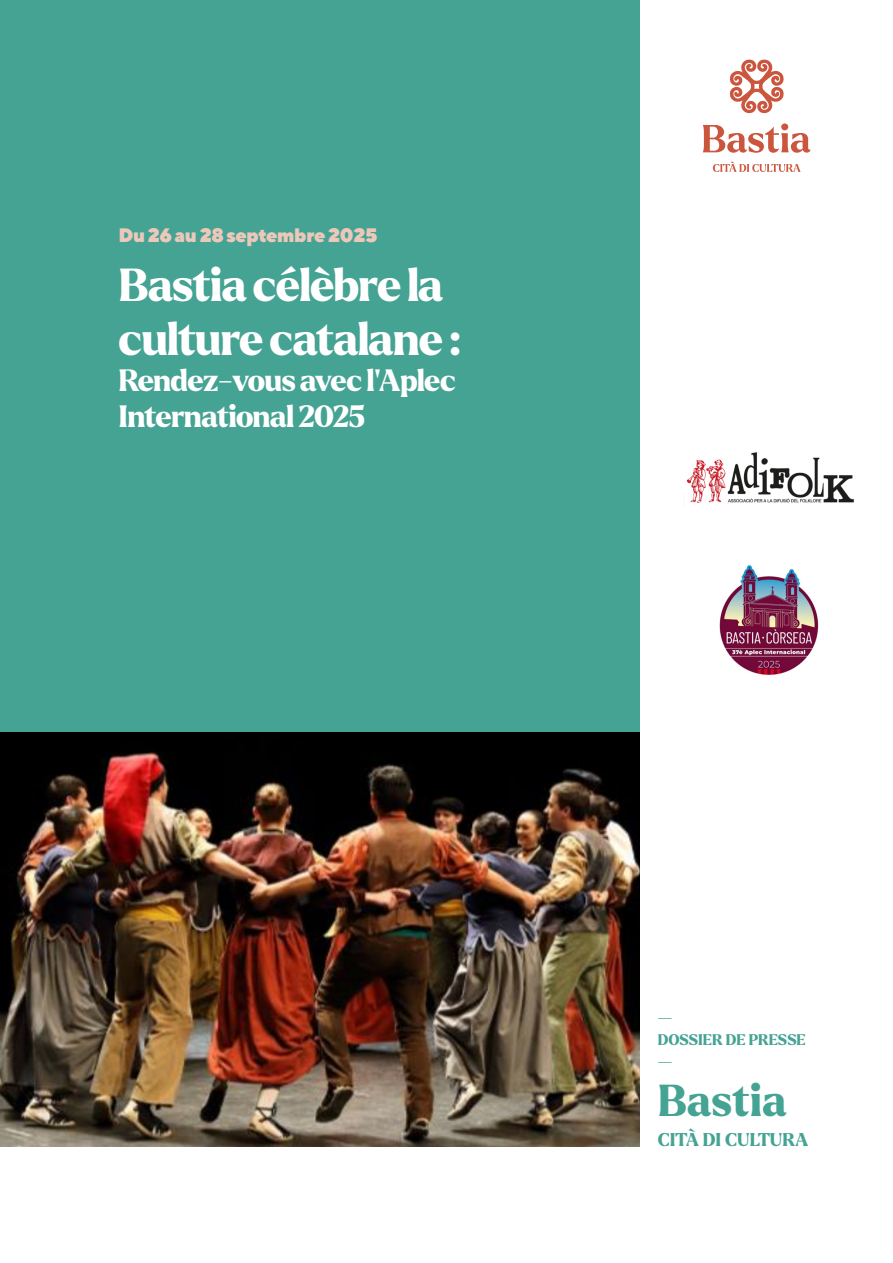
<style>
.page{position:relative;width:893px;height:1263px;background:#fff}
.page>*{position:absolute;margin:0;border:0;box-sizing:border-box;transform-origin:0 0}
.t1{font:800 45px/54px "Larken";letter-spacing:-.025em;color:#fff}
.t2{font:800 43.5px "Larken";color:#45a393}
.t3{font:800 30px/36px "Larken";letter-spacing:-.025em;color:#fff}
.t4{font:900 19.5px "TT Norms";letter-spacing:-.02em;color:#ebc8ba}
.t5{font:800 18px "Larken";color:#45a393}
.t6{font:800 15px "Larken";color:#45a393}
</style>
<div class="page">
<svg style="left:713px;top:161px;width:88px;height:11px"></svg>
<svg style="left:703px;top:123px;width:108px;height:30px"></svg>
<svg style="left:730px;top:60px;width:54px;height:53px"></svg>
<img style="left:686px;top:452px;width:168px;height:51px">
<img style="left:719px;top:565px;width:100px;height:110px">
<div style="left:0;top:0;width:640px;height:1146px;background:#45a393"></div>
<img style="left:0;top:732px;width:640px;height:414px">
<p class="t4" style="left:118px;top:223px;width:261px">Du 26 au 28 septembre 2025</p>
<p class="t1" style="left:118px;top:259px;width:343px">Bastia célèbre la culture catalane :</p>
<p class="t3" style="left:118px;top:363px;width:339px">Rendez-vous avec l'Aplec<br>International 2025</p>
<p class="t6" style="left:658px;top:1007px;width:16px">—</p>
<p class="t6" style="left:658px;top:1030px;width:149px">DOSSIER DE PRESSE</p>
<p class="t6" style="left:658px;top:1052px;width:16px">—</p>
<p class="t2" style="left:658px;top:1072px;width:130px">Bastia</p>
<p class="t5" style="left:658px;top:1128px;width:152px">CITÀ DI CULTURA</p>
</div>
